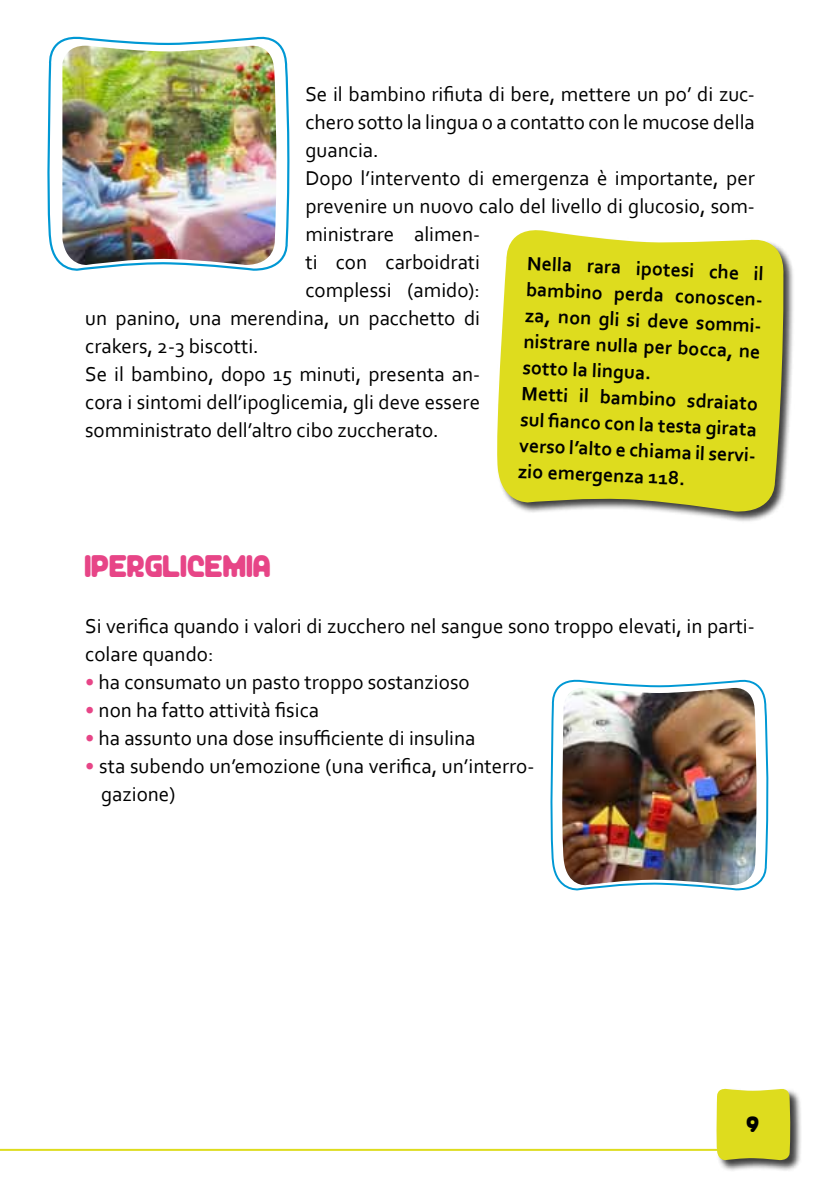
<style>
.page{position:relative;width:840px;height:1191px;background:#fff}
.page>*{position:absolute;margin:0;border:0;box-sizing:border-box;transform-origin:0 0}
.t1{font:28px "Unocide";color:#e74587}
.t2{font:21px/28px "Corbel";color:#000}
.t3{font:700 20px/26px "Corbel";color:#000}
.t4{font:20px "Unocide";color:#000}
.s1{font-weight:700;color:#e74587}
</style>
<div class="page">
<div style="left:715px;top:1088px;width:86px;height:83px;background:#000;opacity:.75"></div>
<svg style="left:715px;top:1088px;width:75px;height:72px;background:#dddb2a"></svg>
<hr style="left:0;top:1148px;width:729px;height:2px;background:#dedc1e">
<svg style="left:47px;top:36px;width:243px;height:235px"></svg>
<img style="left:62px;top:43px;width:216px;height:224px">
<svg style="left:550px;top:679px;width:219px;height:212px"></svg>
<img style="left:560px;top:685px;width:198px;height:201px">
<div style="left:496px;top:230px;width:299px;height:293px;background:#000;opacity:.75"></div>
<svg style="left:496px;top:230px;width:288px;height:283px;background:#dcdb30"></svg>
<p class="t2" style="left:305px;top:79px;width:450px">Se il bambino rifiuta di bere, mettere un po’ di zuc-</p>
<p class="t2" style="left:305px;top:107px;width:451px">chero sotto la lingua o a contatto con le mucose della</p>
<p class="t2" style="left:305px;top:135px;width:75px">guancia.</p>
<p class="t2" style="left:305px;top:163px;width:450px">Dopo l’intervento di emergenza è importante, per</p>
<p class="t2" style="left:305px;top:191px;width:450px">prevenire un nuovo calo del livello di glucosio, som-</p>
<p class="t2" style="left:305px;top:219px;width:176px">ministrare alimen-</p>
<p class="t2" style="left:305px;top:247px;width:176px">ti con carboidrati</p>
<p class="t2" style="left:305px;top:275px;width:176px">complessi (amido):</p>
<p class="t2" style="left:85px;top:303px;width:396px">un panino, una merendina, un pacchetto di</p>
<p class="t2" style="left:85px;top:331px;width:175px">crakers, 2-3 biscotti.</p>
<p class="t2" style="left:85px;top:359px;width:396px">Se il bambino, dopo 15 minuti, presenta an-</p>
<p class="t2" style="left:85px;top:387px;width:396px">cora i sintomi dell’ipoglicemia, gli deve essere</p>
<p class="t2" style="left:85px;top:415px;width:355px">somministrato dell’altro cibo zuccherato.</p>
<p class="t3" style="left:527px;top:249px;width:253px;rotate:3deg">Nella rara ipotesi che il bambino perda conoscen&shy;za, non gli si deve sommi&shy;nistrare nulla per bocca, ne sotto la lingua.<br>Metti il bambino sdraiato sul fi anco con la testa girata verso l’alto e chiama il servi&shy;zio emergenza 118.</p>
<h1 class="t1" style="left:85px;top:552px;width:187px">IPERGLICEMIA</h1>
<p class="t2" style="left:85px;top:611px;width:670px">Si verifica quando i valori di zucchero nel sangue sono troppo elevati, in parti&shy;colare quando:</p>
<p class="t2" style="left:85px;top:667px;width:386px"><span class="s1">•</span> ha consumato un pasto troppo sostanzioso</p>
<p class="t2" style="left:85px;top:695px;width:235px"><span class="s1">•</span> non ha fatto attività fisica</p>
<p class="t2" style="left:85px;top:723px;width:391px"><span class="s1">•</span> ha assunto una dose insufficiente di insulina</p>
<p class="t2" style="left:101px;top:751px;width:434px;text-indent:-16px"><span class="s1">•</span> sta subendo un’emozione (una verifica, un’interro&shy;gazione)</p>
<p class="t4" style="left:746px;top:1114px;width:14px">9</p>
</div>
